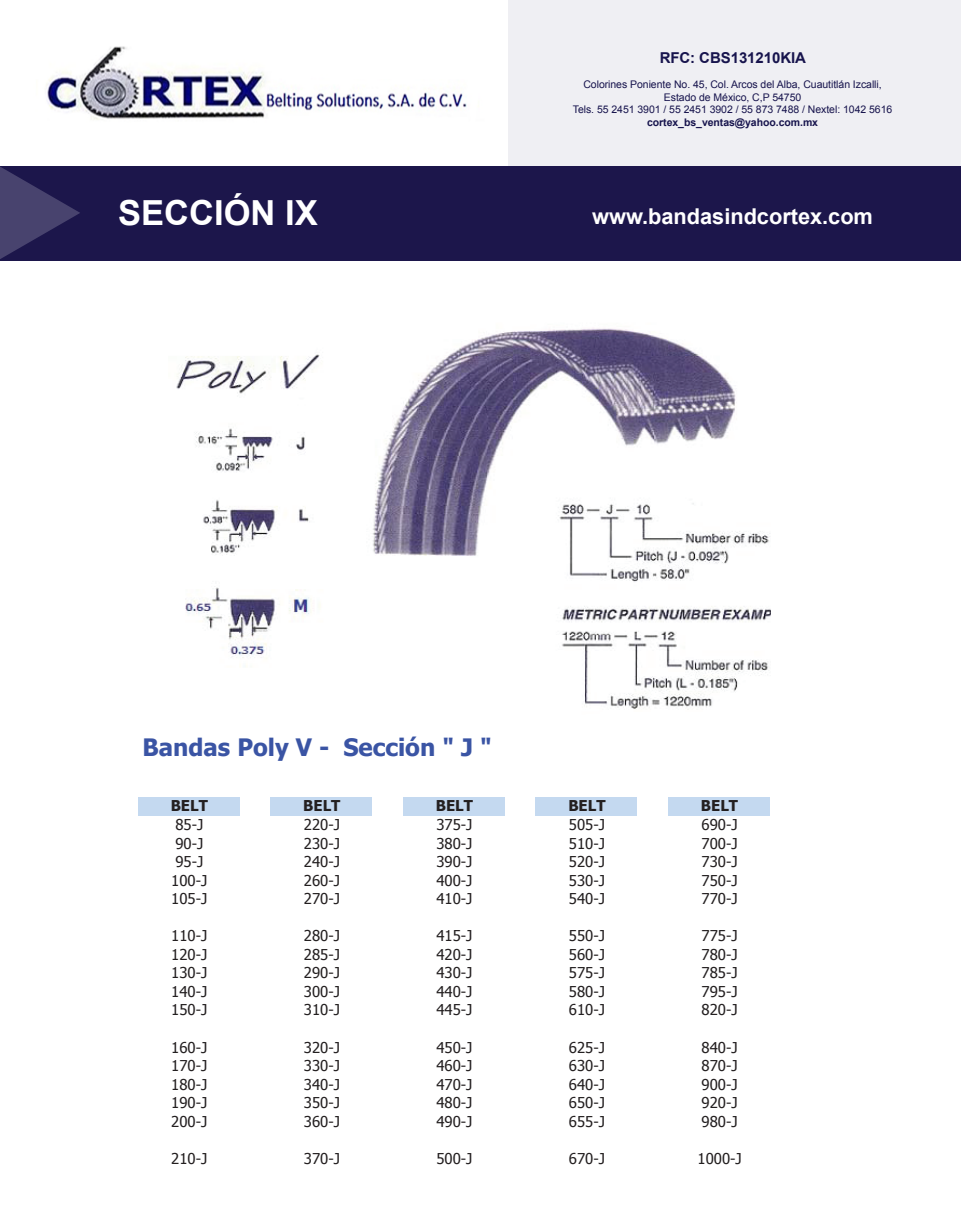
<style>
.page{position:relative;width:961px;height:1231px;background:#fff}
.page>*{position:absolute;margin:0;border:0;box-sizing:border-box;transform-origin:0 0}
.t1{font:700 34.5px "Arial";color:#fff}
.t2{font:700 24px "Tahoma";color:#3a54a4}
.t3{font:700 21.75px "Arial";color:#fff}
.t4{font:15px "Tahoma";color:#231f20}
.t5{font:700 15px "Tahoma";color:#231f20}
.t6{font:700 15px "Arial";letter-spacing:-.005em;color:#17144d}
.t7{font:10.5px/12.6px "Arial";letter-spacing:-.005em;color:#17144d;text-align:center}
.t8{font:700 10.5px "Arial";letter-spacing:-.005em;color:#17144d}
</style>
<div class="page">
<div style="left:0;top:167px;width:960px;height:94px;background:#1c164b"></div>
<svg style="left:0;top:166px;width:80px;height:93px"></svg>
<img style="left:46px;top:46px;width:421px;height:74px">
<svg style="left:508px;top:0;width:453px;height:189px;fill:#efeff3"></svg>
<img style="left:176px;top:328px;width:594px;height:382px">
<div style="left:270px;top:797px;width:102px;height:19px;background:#c4d9f0"></div>
<div style="left:403px;top:797px;width:102px;height:19px;background:#c4d9f0"></div>
<div style="left:535px;top:797px;width:102px;height:19px;background:#c4d9f0"></div>
<div style="left:668px;top:797px;width:102px;height:19px;background:#c4d9f0"></div>
<div style="left:138px;top:797px;width:102px;height:19px;background:#c4d9f0"></div>
<div style="left:118px;top:303px;width:152px;height:42px;background:#fff"></div>
<h1 class="t1" style="left:118px;top:190px;width:201px">SECCIÓN IX</h1>
<p class="t6" style="left:659px;top:48px;width:148px">RFC: CBS131210KIA</p>
<p class="t7" style="left:573px;top:78px;width:321px">Colorines Poniente No. 45, Col. Arcos del Alba, Cuautitlán Izcalli,<br>Estado de México, C,P 54750<br>Tels. 55 2451 3901 / 55 2451 3902 / 55 873 7488 / Nextel: 1042 5616</p>
<p class="t8" style="left:647px;top:115px;width:172px">cortex_bs_ventas@yahoo.com.mx</p>
<h3 class="t3" style="left:592px;top:202px;width:282px">www.bandasindcortex.com</h3>
<h2 class="t2" style="left:142px;top:730px;width:351px">Bandas Poly V - Sección " J "</h2>
<p class="t5" style="left:171px;top:795px;width:39px">BELT</p>
<p class="t5" style="left:303px;top:795px;width:39px">BELT</p>
<p class="t5" style="left:436px;top:795px;width:39px">BELT</p>
<p class="t5" style="left:568px;top:795px;width:39px">BELT</p>
<p class="t5" style="left:701px;top:795px;width:39px">BELT</p>
<p class="t4" style="left:175px;top:814px;width:29px">85-J</p>
<p class="t4" style="left:304px;top:814px;width:38px">220-J</p>
<p class="t4" style="left:436px;top:814px;width:38px">375-J</p>
<p class="t4" style="left:569px;top:814px;width:38px">505-J</p>
<p class="t4" style="left:701px;top:814px;width:38px">690-J</p>
<p class="t4" style="left:175px;top:833px;width:29px">90-J</p>
<p class="t4" style="left:304px;top:833px;width:38px">230-J</p>
<p class="t4" style="left:436px;top:833px;width:38px">380-J</p>
<p class="t4" style="left:569px;top:833px;width:38px">510-J</p>
<p class="t4" style="left:701px;top:833px;width:38px">700-J</p>
<p class="t4" style="left:175px;top:851px;width:29px">95-J</p>
<p class="t4" style="left:304px;top:851px;width:38px">240-J</p>
<p class="t4" style="left:436px;top:851px;width:38px">390-J</p>
<p class="t4" style="left:569px;top:851px;width:38px">520-J</p>
<p class="t4" style="left:701px;top:851px;width:38px">730-J</p>
<p class="t4" style="left:171px;top:870px;width:38px">100-J</p>
<p class="t4" style="left:304px;top:870px;width:38px">260-J</p>
<p class="t4" style="left:436px;top:870px;width:38px">400-J</p>
<p class="t4" style="left:569px;top:870px;width:38px">530-J</p>
<p class="t4" style="left:701px;top:870px;width:38px">750-J</p>
<p class="t4" style="left:171px;top:888px;width:38px">105-J</p>
<p class="t4" style="left:304px;top:888px;width:38px">270-J</p>
<p class="t4" style="left:436px;top:888px;width:38px">410-J</p>
<p class="t4" style="left:569px;top:888px;width:38px">540-J</p>
<p class="t4" style="left:701px;top:888px;width:38px">770-J</p>
<p class="t4" style="left:171px;top:925px;width:38px">110-J</p>
<p class="t4" style="left:304px;top:925px;width:38px">280-J</p>
<p class="t4" style="left:436px;top:925px;width:38px">415-J</p>
<p class="t4" style="left:569px;top:925px;width:38px">550-J</p>
<p class="t4" style="left:701px;top:925px;width:38px">775-J</p>
<p class="t4" style="left:171px;top:944px;width:38px">120-J</p>
<p class="t4" style="left:304px;top:944px;width:38px">285-J</p>
<p class="t4" style="left:436px;top:944px;width:38px">420-J</p>
<p class="t4" style="left:569px;top:944px;width:38px">560-J</p>
<p class="t4" style="left:701px;top:944px;width:38px">780-J</p>
<p class="t4" style="left:171px;top:962px;width:38px">130-J</p>
<p class="t4" style="left:304px;top:962px;width:38px">290-J</p>
<p class="t4" style="left:436px;top:962px;width:38px">430-J</p>
<p class="t4" style="left:569px;top:962px;width:38px">575-J</p>
<p class="t4" style="left:701px;top:962px;width:38px">785-J</p>
<p class="t4" style="left:171px;top:981px;width:38px">140-J</p>
<p class="t4" style="left:304px;top:981px;width:38px">300-J</p>
<p class="t4" style="left:436px;top:981px;width:38px">440-J</p>
<p class="t4" style="left:569px;top:981px;width:38px">580-J</p>
<p class="t4" style="left:701px;top:981px;width:38px">795-J</p>
<p class="t4" style="left:171px;top:1000px;width:38px">150-J</p>
<p class="t4" style="left:304px;top:1000px;width:38px">310-J</p>
<p class="t4" style="left:436px;top:1000px;width:38px">445-J</p>
<p class="t4" style="left:569px;top:1000px;width:38px">610-J</p>
<p class="t4" style="left:701px;top:1000px;width:38px">820-J</p>
<p class="t4" style="left:171px;top:1037px;width:38px">160-J</p>
<p class="t4" style="left:304px;top:1037px;width:38px">320-J</p>
<p class="t4" style="left:436px;top:1037px;width:38px">450-J</p>
<p class="t4" style="left:569px;top:1037px;width:38px">625-J</p>
<p class="t4" style="left:701px;top:1037px;width:38px">840-J</p>
<p class="t4" style="left:171px;top:1055px;width:38px">170-J</p>
<p class="t4" style="left:304px;top:1055px;width:38px">330-J</p>
<p class="t4" style="left:436px;top:1055px;width:38px">460-J</p>
<p class="t4" style="left:569px;top:1055px;width:38px">630-J</p>
<p class="t4" style="left:701px;top:1055px;width:38px">870-J</p>
<p class="t4" style="left:171px;top:1074px;width:38px">180-J</p>
<p class="t4" style="left:304px;top:1074px;width:38px">340-J</p>
<p class="t4" style="left:436px;top:1074px;width:38px">470-J</p>
<p class="t4" style="left:569px;top:1074px;width:38px">640-J</p>
<p class="t4" style="left:701px;top:1074px;width:38px">900-J</p>
<p class="t4" style="left:171px;top:1092px;width:38px">190-J</p>
<p class="t4" style="left:304px;top:1092px;width:38px">350-J</p>
<p class="t4" style="left:436px;top:1092px;width:38px">480-J</p>
<p class="t4" style="left:569px;top:1092px;width:38px">650-J</p>
<p class="t4" style="left:701px;top:1092px;width:38px">920-J</p>
<p class="t4" style="left:171px;top:1111px;width:38px">200-J</p>
<p class="t4" style="left:304px;top:1111px;width:38px">360-J</p>
<p class="t4" style="left:436px;top:1111px;width:38px">490-J</p>
<p class="t4" style="left:569px;top:1111px;width:38px">655-J</p>
<p class="t4" style="left:701px;top:1111px;width:38px">980-J</p>
<p class="t4" style="left:171px;top:1148px;width:38px">210-J</p>
<p class="t4" style="left:304px;top:1148px;width:38px">370-J</p>
<p class="t4" style="left:436px;top:1148px;width:38px">500-J</p>
<p class="t4" style="left:569px;top:1148px;width:38px">670-J</p>
<p class="t4" style="left:697px;top:1148px;width:46px">1000-J</p>
</div>
